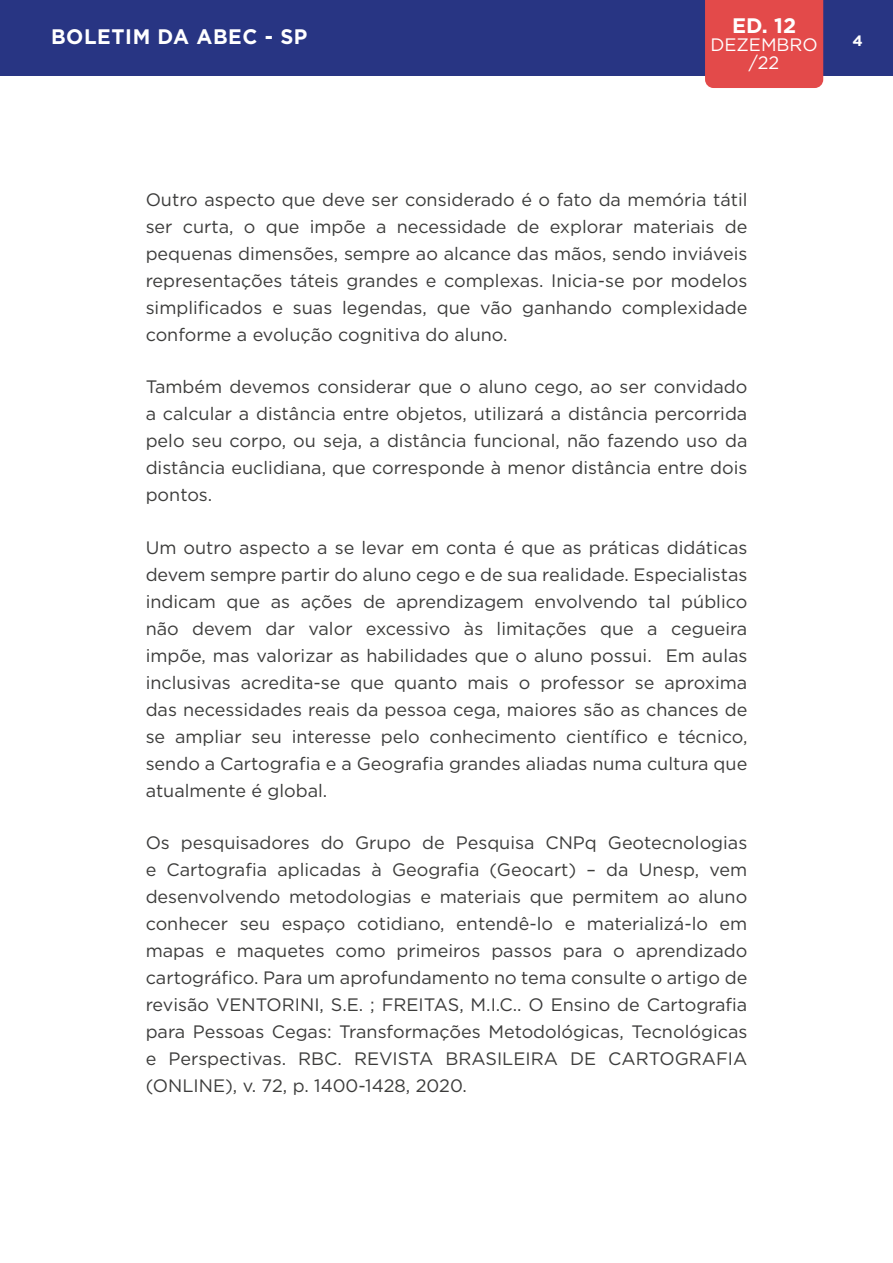
<style>
.page{position:relative;width:893px;height:1263px;background:#fff}
.page>*{position:absolute;margin:0;border:0;box-sizing:border-box;transform-origin:0 0}
.t1{font:700 21px "Gotham";letter-spacing:.03em;color:#fff}
.t2{font:18px/27px "Gotham";color:#3c3c3b;text-align:justify}
.t3{font:18px/18px "Gotham";color:#fff;text-align:center}
.t4{font:700 15px "Gotham";color:#fff}
</style>
<div class="page">
<div style="left:0;top:0;width:893px;height:75px;background:#283583"></div>
<div style="left:705px;top:0;width:118px;height:88px;background:#e34a4a"></div>
<p class="t1" style="left:732px;top:13px;width:65px">ED. 12</p>
<p class="t3" style="left:710px;top:35px;width:109px">DEZEMBRO /22</p>
<p class="t1" style="left:51px;top:24px;width:258px">BOLETIM DA ABEC - SP</p>
<p class="t4" style="left:852px;top:32px;width:12px">4</p>
<p class="t2" style="left:146px;top:185px;width:603px">Outro aspecto que deve ser considerado é o fato da memória tátil ser curta, o que impõe a necessidade de explorar materiais de pequenas dimensões, sempre ao alcance das mãos, sendo inviáveis representações táteis grandes e complexas. Inicia-se por modelos simplificados e suas legendas, que vão ganhando complexidade conforme a evolução cognitiva do aluno.</p>
<p class="t2" style="left:146px;top:373px;width:603px">Também devemos considerar que o aluno cego, ao ser convidado a calcular a distância entre objetos, utilizará a distância percorrida pelo seu corpo, ou seja, a distância funcional, não fazendo uso da distância euclidiana, que corresponde à menor distância entre dois pontos.</p>
<p class="t2" style="left:146px;top:534px;width:603px">Um outro aspecto a se levar em conta é que as práticas didáticas devem sempre partir do aluno cego e de sua realidade. Especialistas indicam que as ações de aprendizagem envolvendo tal público não devem dar valor excessivo às limitações que a cegueira impõe, mas valorizar as habilidades que o aluno possui. Em aulas inclusivas acredita-se que quanto mais o professor se aproxima das necessidades reais da pessoa cega, maiores são as chances de se ampliar seu interesse pelo conhecimento científico e técnico, sendo a Cartografia e a Geografia grandes aliadas numa cultura que atualmente é global.</p>
<p class="t2" style="left:146px;top:829px;width:603px">Os pesquisadores do Grupo de Pesquisa CNPq Geotecnologias e Cartografia aplicadas à Geografia (Geocart) – da Unesp, vem desenvolvendo metodologias e materiais que permitem ao aluno conhecer seu espaço cotidiano, entendê-lo e materializá-lo em mapas e maquetes como primeiros passos para o aprendizado cartográfico. Para um aprofundamento no tema consulte o artigo de revisão VENTORINI, S.E. ; FREITAS, M.I.C.. O Ensino de Cartografia para Pessoas Cegas: Transformações Metodológicas, Tecnológicas e Perspectivas. RBC. REVISTA BRASILEIRA DE CARTOGRAFIA (ONLINE), v. 72, p. 1400-1428, 2020.</p>
</div>
